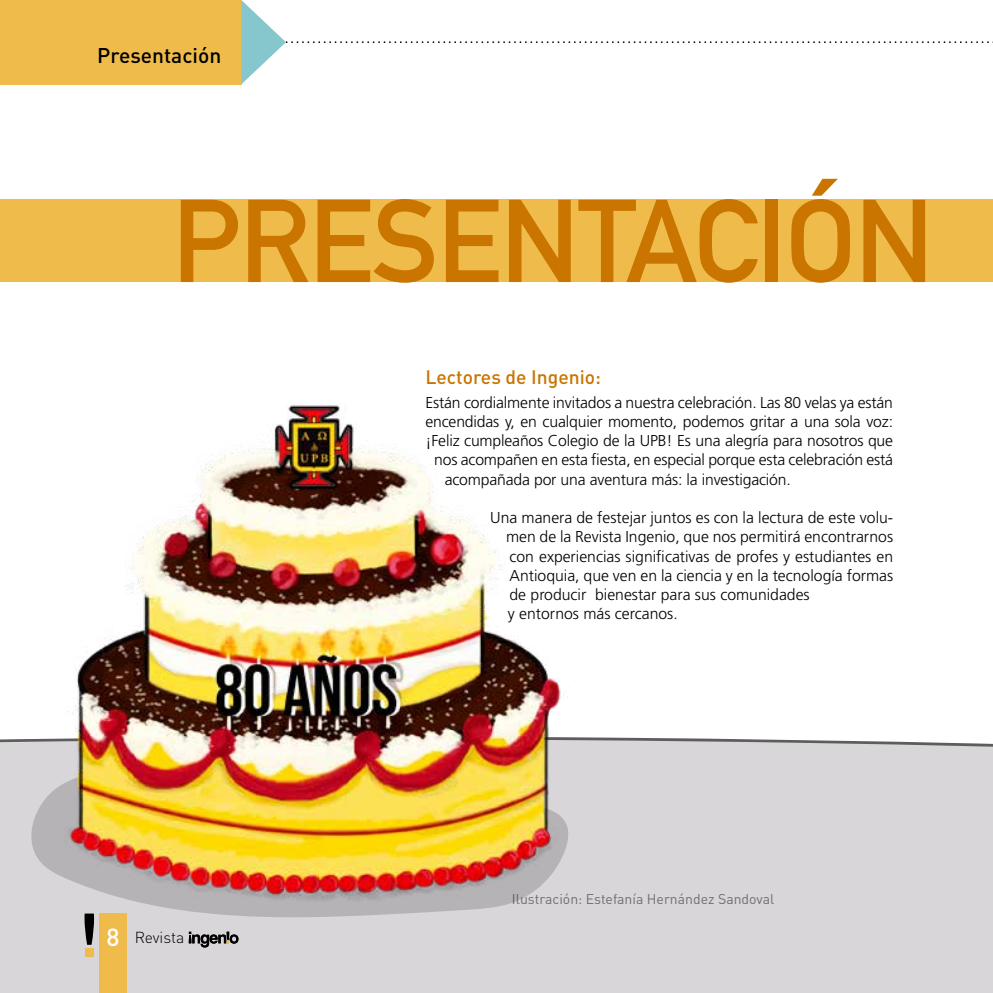
<style>
.page{position:relative;width:993px;height:993px;background:#fff}
.page>*{position:absolute;margin:0;border:0;box-sizing:border-box;transform-origin:0 0}
.t1{font:115.5px "DIN Mittelschrift Std";letter-spacing:-.01em;color:#c97500}
.t2{font:500 21px "DIN Pro";color:#000}
.t3{font:500 19.25px "DIN Pro";color:#c97500}
.t4{font:300 15.75px/19.2px "Frutiger LT Std";letter-spacing:-.01em;color:#000}
.t5{font:300 15.75px "DIN Pro";letter-spacing:-.005em;color:#000}
.t6{font:14px "DIN Pro";color:#706f6f}
.s1{font-weight:500;font-size:24.5px;color:#fff}
</style>
<div class="page">
<svg style="left:0;top:0;width:993px;height:84px"></svg>
<div style="left:0;top:746px;width:992px;height:246px;background:#d8d6d8"></div>
<svg style="left:0;top:737px;width:992px;height:9px"></svg>
<div style="left:0;top:199px;width:992px;height:83px;background:#efbc4b"></div>
<svg style="left:30px;top:769px;width:539px;height:147px;background:#c6c4c6"></svg>
<img style="left:57px;top:405px;width:520px;height:496px">
<div style="left:99px;top:913px;width:27px;height:79px;background:#efbc4b"></div>
<div style="left:85px;top:948px;width:9px;height:8px;background:#efbc4b"></div>
<svg style="left:84px;top:913px;width:10px;height:31px"></svg>
<svg style="left:189px;top:931px;width:49px;height:16px"></svg>
<h2 class="t2" style="left:97px;top:39px;width:125px">Presentación</h2>
<h1 class="t1" style="left:172px;top:173px;width:763px">PRESENTACIÓN</h1>
<p class="t3" style="left:425px;top:361px;width:177px">Lectores de Ingenio:</p>
<p class="t4" style="left:425px;top:392px;width:469px">Están cordialmente invitados a nuestra celebración. Las 80 velas ya están</p>
<p class="t4" style="left:425px;top:412px;width:469px">encendidas y, en cualquier momento, podemos gritar a una sola voz:</p>
<p class="t4" style="left:425px;top:431px;width:469px">¡Feliz cumpleaños Colegio de la UPB! Es una alegría para nosotros que</p>
<p class="t4" style="left:434px;top:450px;width:460px">nos acompañen en esta fiesta, en especial porque esta celebración está</p>
<p class="t4" style="left:444px;top:469px;width:347px">acompañada por una aventura más: la investigación.</p>
<p class="t4" style="left:506px;top:508px;width:388px;text-indent:-16px">Una manera de festejar juntos es con la lectura de este volu&shy;men de la Revista Ingenio, que nos permitirá encontrarnos con experiencias significativas de profes y estudiantes en Antioquia, que ven en la ciencia y en la tecnología formas de producir bienestar para sus comunidades<br>y entornos más cercanos.</p>
<p class="t5" style="left:106px;top:924px;width:79px"><span class="s1">8</span> Revista</p>
<p class="t6" style="left:512px;top:887px;width:263px">Ilustración: Estefanía Hernández Sandoval</p>
</div>
